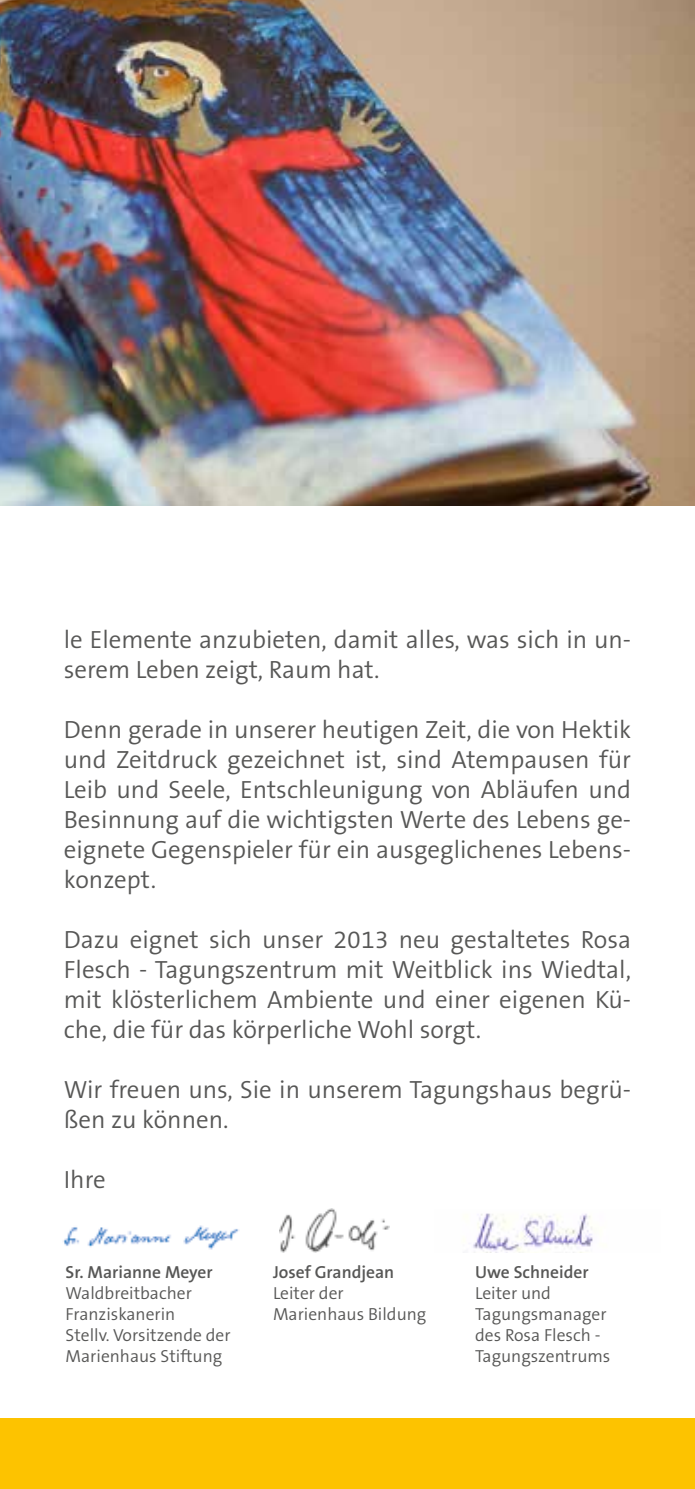
<style>
.page{position:relative;width:695px;height:1489px;background:#fff}
.page>*{position:absolute;margin:0;border:0;box-sizing:border-box;transform-origin:0 0}
.t1{font:300 25px/30px "The Sans B4";color:#575756}
.t2{font:300 17.5px/21px "The Sans B4";color:#575756}
.t3{font:600 17.5px "The Sans B6";color:#575756}
</style>
<div class="page">
<div style="left:0;top:1417px;width:694px;height:71px;background:#fdc300"></div>
<img style="left:63px;top:1225px;width:176px;height:25px">
<img style="left:0;top:0;width:694px;height:505px">
<img style="left:473px;top:1213px;width:120px;height:39px">
<img style="left:279px;top:1208px;width:110px;height:43px">
<p class="t1" style="left:64px;top:625px;width:568px">le Elemente anzubieten, damit alles, was sich in un&shy;serem Leben zeigt, Raum hat.</p>
<p class="t1" style="left:64px;top:715px;width:568px;text-align:justify">Denn gerade in unserer heutigen Zeit, die von Hektik und Zeitdruck gezeichnet ist, sind Atempausen für Leib und Seele, Entschleunigung von Abläufen und Besinnung auf die wichtigsten Werte des Lebens ge&shy;eignete Gegenspieler für ein ausgeglichenes Lebens&shy;konzept.</p>
<p class="t1" style="left:64px;top:925px;width:568px;text-align:justify">Dazu eignet sich unser 2013 neu gestaltetes Rosa Flesch - Tagungszentrum mit Weitblick ins Wiedtal, mit klösterlichem Ambiente und einer eigenen Kü&shy;che, die für das körperliche Wohl sorgt.</p>
<p class="t1" style="left:64px;top:1075px;width:568px">Wir freuen uns, Sie in unserem Tagungshaus begrü&shy;ßen zu können.</p>
<p class="t1" style="left:64px;top:1165px;width:43px">Ihre</p>
<p class="t3" style="left:66px;top:1262px;width:149px">Sr. Marianne Meyer</p>
<p class="t2" style="left:66px;top:1282px;width:166px">Waldbreitbacher<br>Franziskanerin<br>Stellv. Vorsitzende der<br>Marienhaus Stiftung</p>
<p class="t3" style="left:273px;top:1262px;width:123px">Josef Grandjean</p>
<p class="t2" style="left:273px;top:1282px;width:155px">Leiter der<br>Marienhaus Bildung</p>
<p class="t3" style="left:475px;top:1262px;width:115px">Uwe Schneider</p>
<p class="t2" style="left:475px;top:1282px;width:137px">Leiter und<br>Tagungsmanager des Rosa Flesch -<br>Tagungszentrums</p>
</div>
